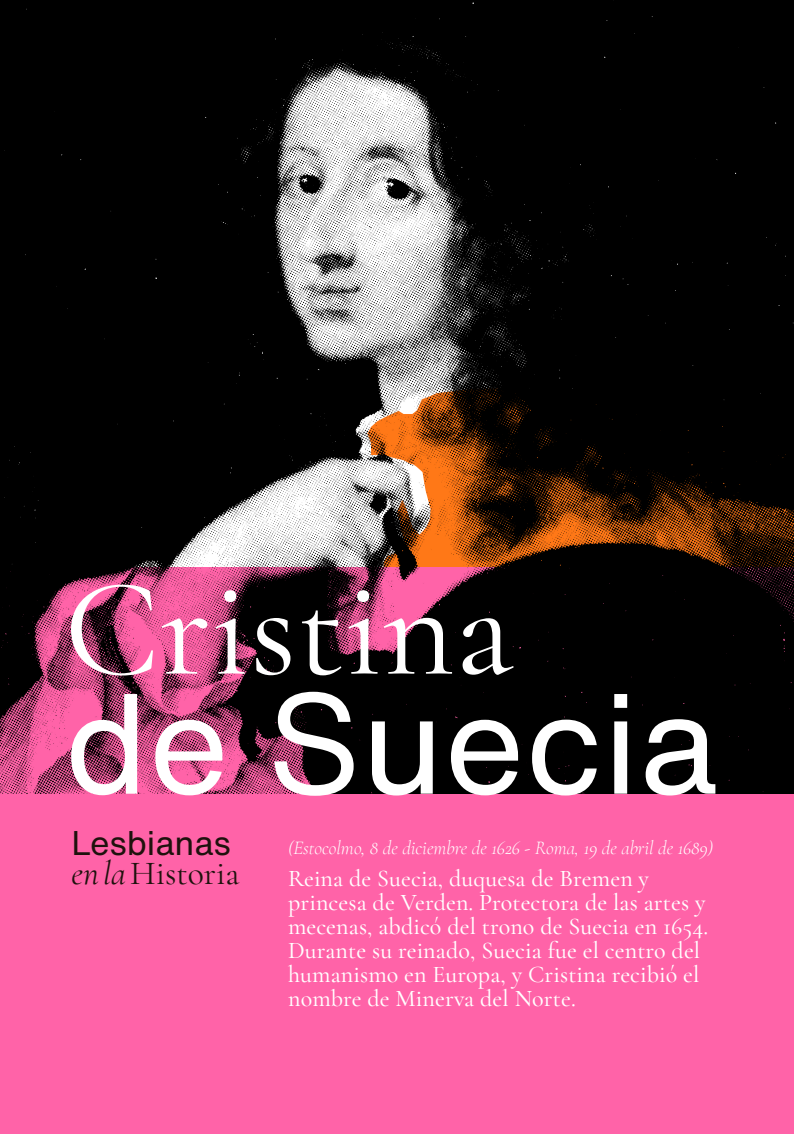
<style>
.page{position:relative;width:794px;height:1134px;background:#fff}
.page>*{position:absolute;margin:0;border:0;box-sizing:border-box;transform-origin:0 0}
.t1{font:140px "Cormorant Garamond";color:#fff}
.t2{font:140px "Helvetica Now Text";color:#fff}
.t3{font:33.68px "Cormorant Garamond";color:#1e120d}
.t4{font:33.68px "Helvetica Now Text";color:#1e120d}
.t5{font:500 24px/24px "Cormorant Garamond";letter-spacing:.005em;color:#fff}
.t6{font:italic 300 19.2px "Cormorant Garamond";color:#fff}
.s1{font-style:italic}
</style>
<div class="page">
<div style="left:0;top:567px;width:794px;height:567px;background:#ff63a8"></div>
<img style="left:0;top:0;width:794px;height:794px">
<h1 class="t1" style="left:64px;top:544px;width:451px">Cristina</h1>
<h1 class="t2" style="left:64px;top:638px;width:655px">de Suecia</h1>
<h2 class="t4" style="left:71px;top:817px;width:161px">Lesbianas</h2>
<h2 class="t3" style="left:71px;top:852px;width:169px"><span class="s1">en la</span>Historia</h2>
<p class="t6" style="left:288px;top:837px;width:426px">(Estocolmo, 8 de diciembre de 1626 - Roma, 19 de abril de 1689)</p>
<p class="t5" style="left:288px;top:867px;width:421px">Reina de Suecia, duquesa de Bremen y princesa de Verden. Protectora de las artes y mecenas, abdicó del trono de Suecia en 1654.<br>Durante su reinado, Suecia fue el centro del humanismo en Europa, y Cristina recibió el nombre de Minerva del Norte.</p>
</div>
